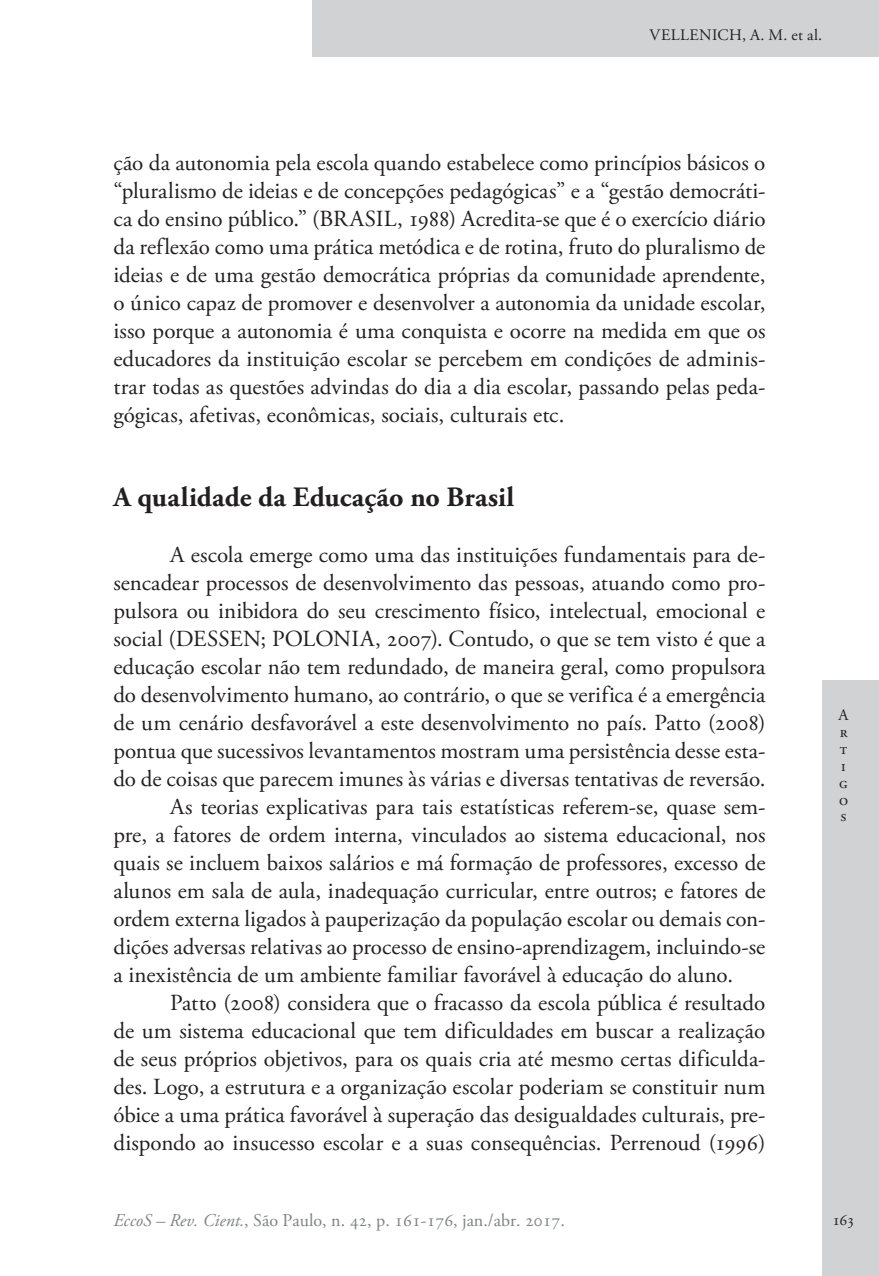
<style>
.page{position:relative;width:879px;height:1276px;background:#fff}
.page>*{position:absolute;margin:0;border:0;box-sizing:border-box;transform-origin:0 0}
.Ec_SubTitulo{font:700 28px "Adobe Garamond Pro";letter-spacing:.01em;color:#231f20}
.Ec_Normal{font:23px/28px "Adobe Garamond Pro";color:#231f20;text-align:justify}
.t1{font:18px "Adobe Garamond Pro";color:#808285}
.Ec_xxCantoSsups{font:16px/16.8px "Adobe Garamond Pro";letter-spacing:.025em;color:#231f20}
.s1{font-style:italic}
</style>
<div class="page">
<div style="left:312px;top:0;width:567px;height:57px;background:#d1d2d4"></div>
<div style="left:822px;top:680px;width:57px;height:596px;background:#d1d2d4"></div>
<p class="Ec_xxCantoSsups" style="left:649px;top:27px;width:174px">VELLENICH, A. M. et al.</p>
<p class="Ec_Normal" style="left:113px;top:150px;width:653px">ção da autonomia pela escola quando estabelece como princípios básicos o “pluralismo de ideias e de concepções pedagógicas” e a “gestão democráti&shy;ca do ensino público.” (BRASIL, 1988) Acredita-se que é o exercício diário da reflexão como uma prática metódica e de rotina, fruto do pluralismo de ideias e de uma gestão democrática próprias da comunidade aprendente, o único capaz de promover e desenvolver a autonomia da unidade escolar, isso porque a autonomia é uma conquista e ocorre na medida em que os educadores da instituição escolar se percebem em condições de adminis&shy;trar todas as questões advindas do dia a dia escolar, passando pelas peda&shy;gógicas, afetivas, econômicas, sociais, culturais etc.</p>
<p class="Ec_SubTitulo" style="left:113px;top:481px;width:402px">A qualidade da Educação no Brasil</p>
<p class="Ec_Normal" style="left:113px;top:542px;width:654px;text-indent:57px">A escola emerge como uma das instituições fundamentais para de&shy;sencadear processos de desenvolvimento das pessoas, atuando como pro&shy;pulsora ou inibidora do seu crescimento físico, intelectual, emocional e social (DESSEN; POLONIA, 2007). Contudo, o que se tem visto é que a educação escolar não tem redundado, de maneira geral, como propulsora do desenvolvimento humano, ao contrário, o que se verifica é a emergência de um cenário desfavorável a este desenvolvimento no país. Patto (2008) pontua que sucessivos levantamentos mostram uma persistência desse esta&shy;do de coisas que parecem imunes às várias e diversas tentativas de reversão.</p>
<p class="Ec_Normal" style="left:113px;top:794px;width:653px;text-indent:57px">As teorias explicativas para tais estatísticas referem-se, quase sem&shy;pre, a fatores de ordem interna, vinculados ao sistema educacional, nos quais se incluem baixos salários e má formação de professores, excesso de alunos em sala de aula, inadequação curricular, entre outros; e fatores de ordem externa ligados à pauperização da população escolar ou demais con&shy;dições adversas relativas ao processo de ensino-aprendizagem, incluindo-se a inexistência de um ambiente familiar favorável à educação do aluno.</p>
<p class="Ec_Normal" style="left:113px;top:990px;width:653px;text-indent:57px">Patto (2008) considera que o fracasso da escola pública é resultado de um sistema educacional que tem dificuldades em buscar a realização de seus próprios objetivos, para os quais cria até mesmo certas dificulda&shy;des. Logo, a estrutura e a organização escolar poderiam se constituir num óbice a uma prática favorável à superação das desigualdades culturais, pre&shy;dispondo ao insucesso escolar e a suas consequências. Perrenoud (1996)</p>
<p class="Ec_xxCantoSsups" style="left:838px;top:707px;width:11px">A r t i g o s</p>
<p class="t1" style="left:113px;top:1209px;width:453px"><span class="s1">EccoS – Rev. Cient.</span>, São Paulo, n. 42, p. 161-176, jan./abr. 2017.</p>
<p class="Ec_xxCantoSsups" style="left:832px;top:1212px;width:24px">163</p>
</div>
